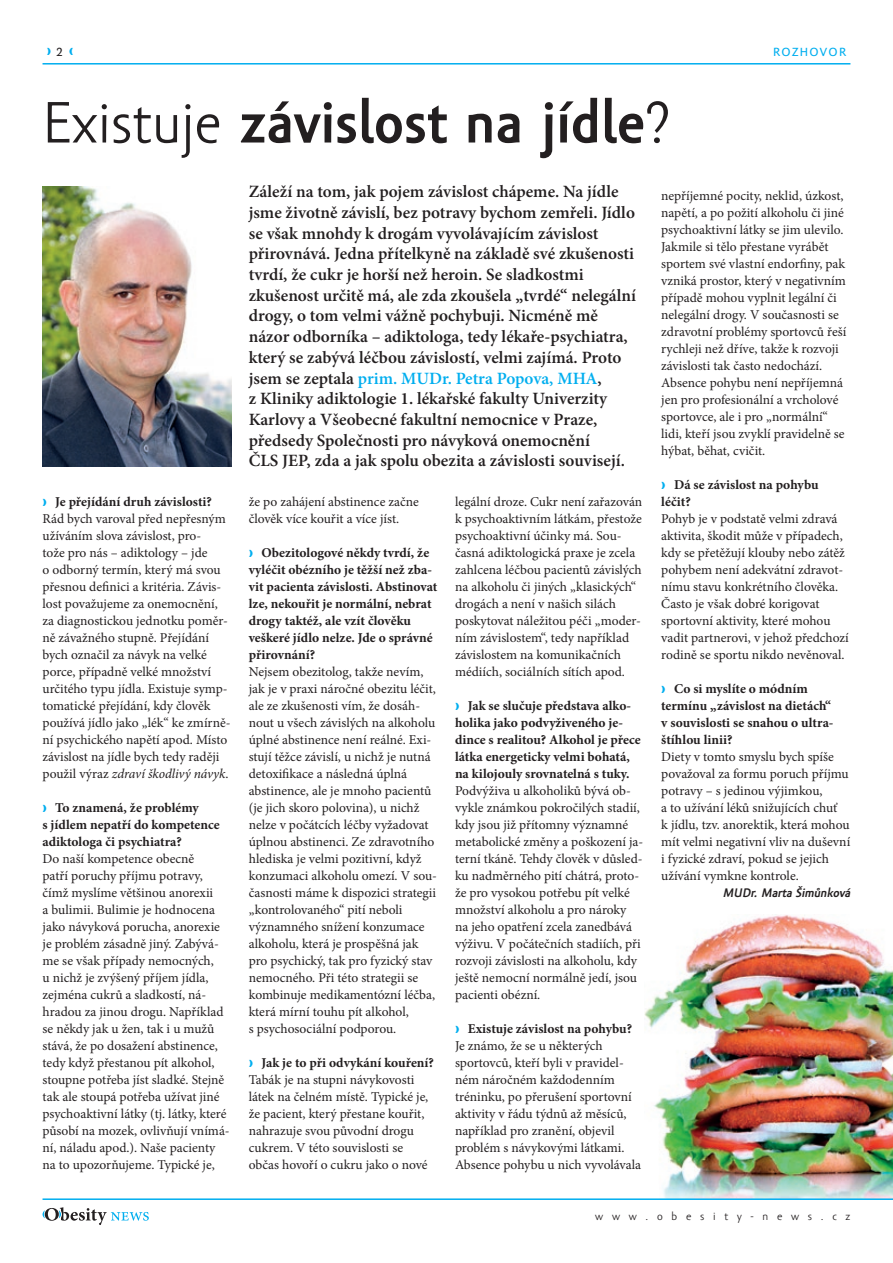
<style>
.page{position:relative;width:893px;height:1263px;background:#fff}
.page>*{position:absolute;margin:0;border:0;box-sizing:border-box;transform-origin:0 0}
.titulek_hlavní{font:700 60px "Amor Sans Pro";letter-spacing:.005em;color:#231f20}
.perex{font:600 17.25px/20.7px "Minion Pro";color:#231f20}
.text_1__odst{font:13.5px/17px "Minion Pro";color:#231f20}
.t1{font:700 13.5px/17px "Minion Pro";color:#231f20}
.podpis{font:italic 700 12.75px "Amor Sans Pro";color:#231f20}
.t2{font:12.15px "Amor Sans Text Pro";letter-spacing:.1em;color:#00aeef;scale:1.05 1}
.t3{font:12.15px "Amor Sans Text Pro";color:#231f20;scale:1.05 1}
.t4{font:11.4px "Amor Sans Pro";letter-spacing:.725em;color:#231f20;scale:1.05 1}
.s1{font-weight:400}
.s2{color:#00aeef}
.s3{font-style:italic}
</style>
<div class="page">
<img style="left:43px;top:186px;width:189px;height:281px">
<img style="left:644px;top:914px;width:249px;height:284px">
<svg style="left:43px;top:1207px;width:106px;height:18px"></svg>
<hr style="left:43px;top:63px;width:807px;height:2px;background:#00aeef">
<hr style="left:43px;top:1198px;width:850px;height:2px;background:#00aeef">
<p class="t3" style="left:56px;top:45px;width:8px">2</p>
<p class="t2" style="left:773px;top:45px;width:71px">ROZHOVOR</p>
<p class="titulek_hlavní" style="left:43px;top:88px;width:628px"><span class="s1">Existuje</span> závislost na jídle<span class="s1">?</span></p>
<p class="perex" style="left:249px;top:181px;width:389px">Záleží na tom, jak pojem závislost chápeme. Na jídle jsme životně závislí, bez potravy bychom zemřeli. Jídlo se však mnohdy k drogám vyvolávajícím závislost přirovnává. Jedna přítelkyně na základě své zkušenosti tvrdí, že cukr je horší než heroin. Se sladkostmi zkušenost určitě má, ale zda zkoušela „tvrdé“ nelegální drogy, o tom velmi vážně pochybuji. Nicméně mě názor odborníka – adiktologa, tedy lékaře‑psychiatra, který se zabývá léčbou závislostí, velmi zajímá. Proto jsem se zeptala <span class="s2">prim. MUDr. Petra Popova, MHA</span>,<br>z Kliniky adiktologie 1. lékařské fakulty Univerzity Karlovy a Všeobecné fakultní nemocnice v Praze, předsedy Společnosti pro návyková onemocnění<br>ČLS JEP‚ zda a jak spolu obezita a závislosti souvisejí.</p>
<p class="t1" style="left:55px;top:493px;width:158px">Je přejídání druh závislosti?</p>
<p class="text_1__odst" style="left:43px;top:510px;width:190px">Rád bych varoval před nepřesným užíváním slova závislost, pro-<br>tože pro nás – adiktology – jde<br>o odborný termín, který má svou přesnou definici a kritéria. Závis&shy;lost považujeme za onemocnění, za diagnostickou jednotku poměr&shy;ně závažného stupně. Přejídání bych označil za návyk na velké porce, případně velké množství určitého typu jídla. Existuje symp&shy;tomatické přejídání, kdy člověk používá jídlo jako „lék“ ke zmírně&shy;ní psychického napětí apod. Místo závislost na jídle bych tedy raději použil výraz <span class="s3">zdraví škodlivý návyk</span>.</p>
<p class="t1" style="left:43px;top:799px;width:179px;text-indent:13px">To znamená, že problémy<br>s jídlem nepatří do kompetence adiktologa či psychiatra?</p>
<p class="text_1__odst" style="left:43px;top:850px;width:189px">Do naší kompetence obecně<br>patří poruchy příjmu potravy, čímž myslíme většinou anorexii<br>a bulimii. Bulimie je hodnocena jako návyková porucha, anorexie je problém zásadně jiný. Zabývá&shy;me se však případy nemocných,<br>u nichž je zvýšený příjem jídla, zejména cukrů a sladkostí, ná&shy;hradou za jinou drogu. Například se někdy jak u žen, tak i u mužů stává, že po dosažení abstinence, tedy když přestanou pít alkohol, stoupne potřeba jíst sladké. Stejně tak ale stoupá potřeba užívat jiné psychoaktivní látky (tj. látky, které působí na mozek, ovlivňují vnímá&shy;ní, náladu apod.). Naše pacienty na to upozorňujeme. Typické je,</p>
<p class="text_1__odst" style="left:661px;top:187px;width:187px">nepříjemné pocity, neklid, úzkost, napětí, a po požití alkoholu či jiné psychoaktivní látky se jim ulevilo.<br>Jakmile si tělo přestane vyrábět sportem své vlastní endorfiny, pak vzniká prostor, který v negativním případě mohou vyplnit legální či nelegální drogy. V současnosti se zdravotní problémy sportovců řeší rychleji než dříve, takže k rozvoji závislosti tak často nedochází.<br>Absence pohybu není nepříjemná jen pro profesionální a vrcholové sportovce, ale i pro „normální“ lidi, kteří jsou zvyklí pravidelně se hýbat, běhat, cvičit.</p>
<p class="t1" style="left:661px;top:476px;width:159px;text-indent:13px">Dá se závislost na pohybu léčit?</p>
<p class="text_1__odst" style="left:661px;top:510px;width:189px">Pohyb je v podstatě velmi zdravá aktivita, škodit může v případech, kdy se přetěžují klouby nebo zátěž pohybem není adekvátní zdravot&shy;nímu stavu konkrétního člověka.<br>Často je však dobré korigovat sportovní aktivity, které mohou vadit partnerovi, v jehož předchozí rodině se sportu nikdo nevěnoval.</p>
<p class="t1" style="left:661px;top:680px;width:174px;text-indent:13px">Co si myslíte o módním termínu „závislost na dietách“ v souvislosti se snahou o ultra&shy;štíhlou linii?</p>
<p class="text_1__odst" style="left:661px;top:748px;width:191px">Diety v tomto smyslu bych spíše považoval za formu poruch příjmu potravy – s jedinou výjimkou,<br>a to užívání léků snižujících chuť<br>k jídlu, tzv. anorektik, která mohou mít velmi negativní vliv na duševní i fyzické zdraví, pokud se jejich užívání vymkne kontrole.</p>
<p class="podpis" style="left:723px;top:885px;width:132px">MUDr. Marta Šimůnková</p>
<p class="text_1__odst" style="left:249px;top:493px;width:172px">že po zahájení abstinence začne člověk více kouřit a více jíst.</p>
<p class="t1" style="left:249px;top:544px;width:190px;text-indent:13px">Obezitologové někdy tvrdí, že vyléčit obézního je těžší než zba&shy;vit pacienta závislosti. Abstinovat lze, nekouřit je normální, nebrat drogy taktéž, ale vzít člověku veškeré jídlo nelze. Jde o správné přirovnání?</p>
<p class="text_1__odst" style="left:249px;top:663px;width:190px">Nejsem obezitolog, takže nevím, jak je v praxi náročné obezitu léčit, ale ze zkušenosti vím, že dosáh&shy;nout u všech závislých na alkoholu úplné abstinence není reálné. Exi&shy;stují těžce závislí, u nichž je nutná detoxifikace a následná úplná abstinence, ale je mnoho pacientů (je jich skoro polovina), u nichž nelze v počátcích léčby vyžadovat úplnou abstinenci. Ze zdravotního hlediska je velmi pozitivní, když konzumaci alkoholu omezí. V sou&shy;časnosti máme k dispozici strategii „kontrolovaného“ pití neboli významného snížení konzumace alkoholu, která je prospěšná jak pro psychický, tak pro fyzický stav nemocného. Při této strategii se kombinuje medikamentózní léčba, která mírní touhu pít alkohol,<br>s psychosociální podporou.</p>
<p class="t1" style="left:261px;top:1054px;width:174px">Jak je to při odvykání kouření?</p>
<p class="text_1__odst" style="left:249px;top:1072px;width:181px">Tabák je na stupni návykovosti látek na čelném místě. Typické je, že pacient, který přestane kouřit, nahrazuje svou původní drogu cukrem. V této souvislosti se občas hovoří o cukru jako o nové</p>
<p class="text_1__odst" style="left:455px;top:493px;width:189px">legální droze. Cukr není zařazován k psychoaktivním látkám, přestože psychoaktivní účinky má. Sou&shy;časná adiktologická praxe je zcela zahlcena léčbou pacientů závislých na alkoholu či jiných „klasických“ drogách a není v našich silách poskytovat náležitou péči „moder&shy;ním závislostem“, tedy například závislostem na komunikačních médiích, sociálních sítích apod.</p>
<p class="t1" style="left:455px;top:697px;width:187px;text-indent:13px">Jak se slučuje představa alko&shy;holika jako podvyživeného je&shy;dince s realitou? Alkohol je přece látka energeticky velmi bohatá, na kilojouly srovnatelná s tuky.</p>
<p class="text_1__odst" style="left:455px;top:782px;width:190px">Podvýživa u alkoholiků bývá ob&shy;vykle známkou pokročilých stadií, kdy jsou již přítomny významné metabolické změny a poškození ja&shy;terní tkáně. Tehdy člověk v důsled&shy;ku nadměrného pití chátrá, proto&shy;že pro vysokou potřebu pít velké množství alkoholu a pro nároky<br>na jeho opatření zcela zanedbává výživu. V počátečních stadiích, při rozvoji závislosti na alkoholu, kdy ještě nemocní normálně jedí, jsou pacienti obézní.</p>
<p class="t1" style="left:468px;top:1020px;width:166px">Existuje závislost na pohybu?</p>
<p class="text_1__odst" style="left:455px;top:1038px;width:188px">Je známo, že se u některých sportovců, kteří byli v pravidel&shy;ném náročném každodenním tréninku, po přerušení sportovní aktivity v řádu týdnů až měsíců, například pro zranění, objevil problém s návykovými látkami.<br>Absence pohybu u nich vyvolávala</p>
<p class="t4" style="left:595px;top:1210px;width:244px">www.obesity‑news.cz</p>
</div>
